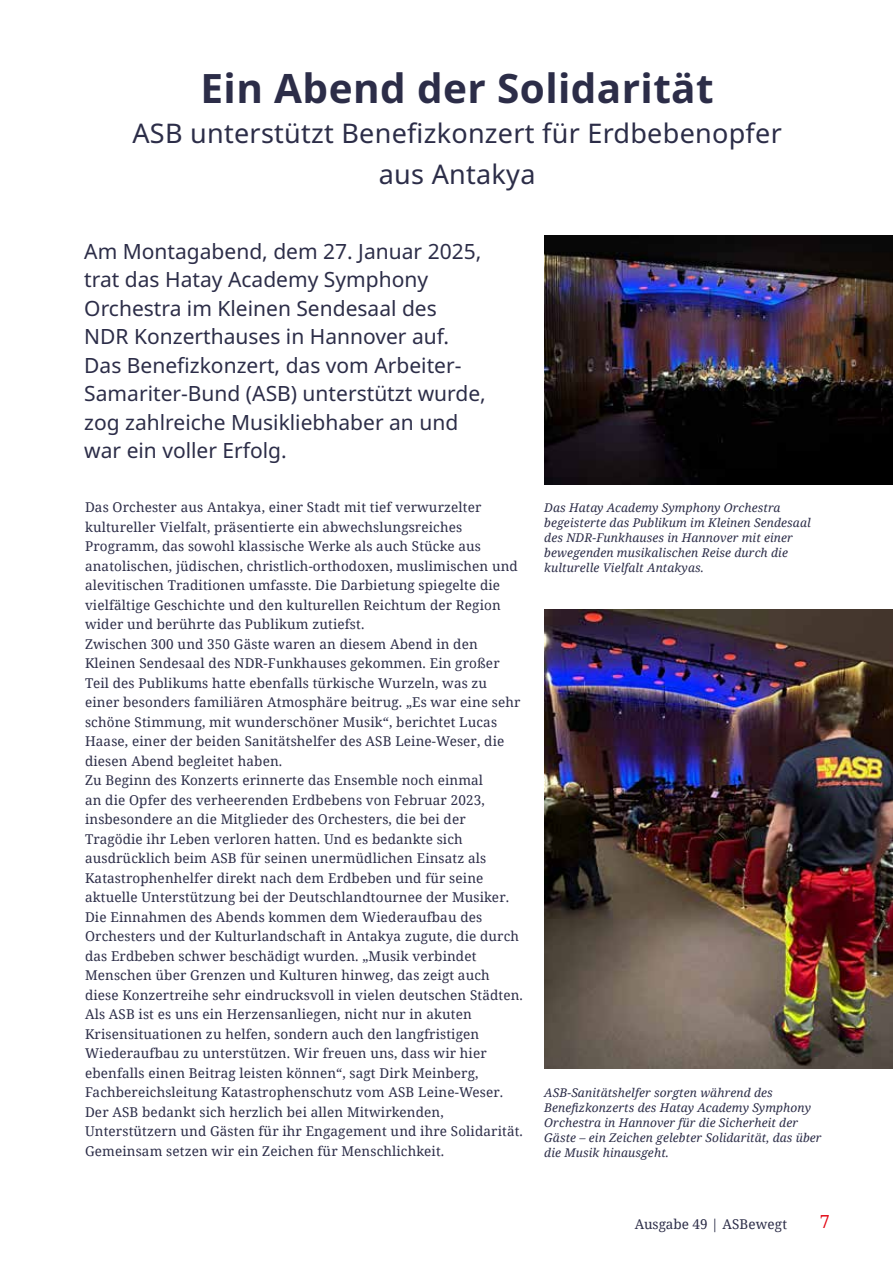
<style>
.page{position:relative;width:893px;height:1263px;background:#fff}
.page>*{position:absolute;margin:0;border:0;box-sizing:border-box;transform-origin:0 0}
.t1{font:700 40.5px "Noto Sans";letter-spacing:.01em;color:#2c2d48}
.t2{font:27px/40.5px "Noto Sans";letter-spacing:.01em;color:#2c2d48;text-align:center}
.t3{font:21px/28.5px "Noto Sans";color:#2c2d48}
.t4{font:18px "Noto Serif";color:#e30613}
.t5{font:13.5px/19.5px "Noto Serif";letter-spacing:.01em;color:#2c2d48}
.t6{font:italic 12px/15px "Noto Serif";letter-spacing:.01em;color:#2c2d48}
</style>
<div class="page">
<img style="left:544px;top:610px;width:349px;height:458px">
<img style="left:544px;top:236px;width:349px;height:249px">
<h1 class="t1" style="left:200px;top:59px;width:515px">Ein Abend der Solidarität</h1>
<h2 class="t2" style="left:132px;top:114px;width:651px">ASB unterstützt Benefizkonzert für Erdbebenopfer aus Antakya</h2>
<p class="t3" style="left:84px;top:237px;width:403px">Am Montagabend, dem 27. Januar 2025, trat das Hatay Academy Symphony Orchestra im Kleinen Sendesaal des NDR Konzerthauses in Hannover auf.<br>Das Benefizkonzert, das vom Arbeiter-Samariter-Bund (ASB) unterstützt wurde, zog zahlreiche Musikliebhaber an und war ein voller Erfolg.</p>
<p class="t5" style="left:85px;top:497px;width:439px">Das Orchester aus Antakya, einer Stadt mit tief verwurzelter kultureller Vielfalt, präsentierte ein abwechslungsreiches Programm, das sowohl klassische Werke als auch Stücke aus anatolischen, jüdischen, christlich-orthodoxen, muslimischen und alevitischen Traditionen umfasste. Die Darbietung spiegelte die vielfältige Geschichte und den kulturellen Reichtum der Region wider und berührte das Publikum zutiefst.<br>Zwischen 300 und 350 Gäste waren an diesem Abend in den Kleinen Sendesaal des NDR-Funkhauses gekommen. Ein großer Teil des Publikums hatte ebenfalls türkische Wurzeln, was zu einer besonders familiären Atmosphäre beitrug. „Es war eine sehr schöne Stimmung, mit wunderschöner Musik“, berichtet Lucas Haase, einer der beiden Sanitätshelfer des ASB Leine-Weser, die diesen Abend begleitet haben.<br>Zu Beginn des Konzerts erinnerte das Ensemble noch einmal<br>an die Opfer des verheerenden Erdbebens von Februar 2023, insbesondere an die Mitglieder des Orchesters, die bei der Tragödie ihr Leben verloren hatten. Und es bedankte sich ausdrücklich beim ASB für seinen unermüdlichen Einsatz als Katastrophenhelfer direkt nach dem Erdbeben und für seine aktuelle Unterstützung bei der Deutschlandtournee der Musiker.<br>Die Einnahmen des Abends kommen dem Wiederaufbau des Orchesters und der Kulturlandschaft in Antakya zugute, die durch das Erdbeben schwer beschädigt wurden. „Musik verbindet Menschen über Grenzen und Kulturen hinweg, das zeigt auch diese Konzertreihe sehr eindrucksvoll in vielen deutschen Städten.<br>Als ASB ist es uns ein Herzensanliegen, nicht nur in akuten Krisensituationen zu helfen, sondern auch den langfristigen Wiederaufbau zu unterstützen. Wir freuen uns, dass wir hier ebenfalls einen Beitrag leisten können“, sagt Dirk Meinberg, Fachbereichsleitung Katastrophenschutz vom ASB Leine-Weser.<br>Der ASB bedankt sich herzlich bei allen Mitwirkenden, Unterstützern und Gästen für ihr Engagement und ihre Solidarität.<br>Gemeinsam setzen wir ein Zeichen für Menschlichkeit.</p>
<p class="t6" style="left:544px;top:500px;width:268px">Das Hatay Academy Symphony Orchestra begeisterte das Publikum im Kleinen Sendesaal des NDR-Funkhauses in Hannover mit einer bewegenden musikalischen Reise durch die kulturelle Vielfalt Antakyas.</p>
<p class="t6" style="left:544px;top:1085px;width:279px">ASB-Sanitätshelfer sorgten während des Benefizkonzerts des Hatay Academy Symphony Orchestra in Hannover für die Sicherheit der Gäste – ein Zeichen gelebter Solidarität, das über die Musik hinausgeht.</p>
<p class="t5" style="left:635px;top:1213px;width:154px">Ausgabe 49 | ASBewegt</p>
<h3 class="t4" style="left:820px;top:1209px;width:12px">7</h3>
</div>
